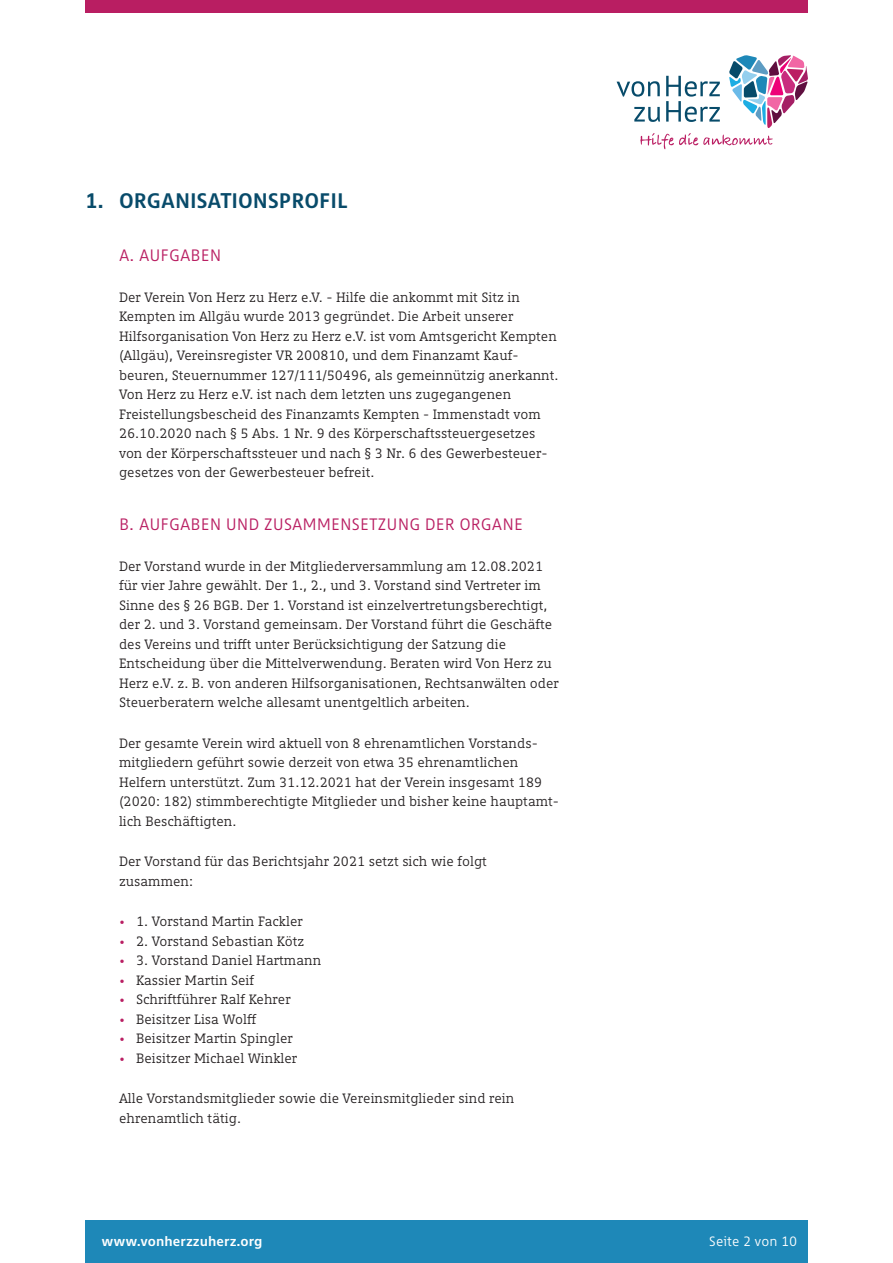
<style>
.page{position:relative;width:893px;height:1263px;background:#fff}
.page>*{position:absolute;margin:0;border:0;box-sizing:border-box;transform-origin:0 0}
.t1{font:700 21px "Dico Sans";color:#084b6a}
.t2{font:16.5px "Dico Sans";color:#b91e62}
.t3{font:13.5px/19.5px "Dico Slab";color:#231f20}
.t4{font:700 13.5px "Dico Sans";color:#fff}
.t5{font:13.5px "Dico Sans";color:#fff}
.s1{font-family:"Dico Sans";color:#b91e62}
</style>
<div class="page">
<div style="left:85px;top:0;width:723px;height:13px;background:#b91e62"></div>
<div style="left:85px;top:1220px;width:723px;height:43px;background:#1e88b8"></div>
<svg style="left:617px;top:55px;width:191px;height:94px"></svg>
<h1 class="t1" style="left:85px;top:187px;width:264px">1. ORGANISATIONSPROFIL</h1>
<p class="t2" style="left:119px;top:244px;width:104px">A. AUFGABEN</p>
<p class="t3" style="left:119px;top:287px;width:441px">Der Verein Von Herz zu Herz e.V. - Hilfe die ankommt mit Sitz in Kempten im Allgäu wurde 2013 gegründet. Die Arbeit unserer Hilfsorganisation Von Herz zu Herz e.V. ist vom Amtsgericht Kempten (Allgäu), Vereinsregister VR 200810, und dem Finanzamt Kauf&shy;beuren, Steuernummer 127/111/50496, als gemeinnützig anerkannt.<br>Von Herz zu Herz e.V. ist nach dem letzten uns zugegangenen Freistellungsbescheid des Finanzamts Kempten - Immenstadt vom 26.10.2020 nach § 5 Abs. 1 Nr. 9 des Körperschaftssteuergesetzes von der Körperschaftssteuer und nach § 3 Nr. 6 des Gewerbesteuer&shy;gesetzes von der Gewerbesteuer befreit.</p>
<p class="t2" style="left:119px;top:513px;width:405px">B. AUFGABEN UND ZUSAMMENSETZUNG DER ORGANE</p>
<p class="t3" style="left:119px;top:556px;width:441px">Der Vorstand wurde in der Mitgliederversammlung am 12.08.2021 für vier Jahre gewählt. Der 1., 2., und 3. Vorstand sind Vertreter im Sinne des § 26 BGB. Der 1. Vorstand ist einzelvertretungsberechtigt, der 2. und 3. Vorstand gemeinsam. Der Vorstand führt die Geschäfte des Vereins und trifft unter Berücksichtigung der Satzung die Entscheidung über die Mittelverwendung. Beraten wird Von Herz zu Herz e.V. z. B. von anderen Hilfsorganisationen, Rechtsanwälten oder Steuerberatern welche allesamt unentgeltlich arbeiten.</p>
<p class="t3" style="left:119px;top:733px;width:441px">Der gesamte Verein wird aktuell von 8 ehrenamtlichen Vorstands&shy;mitgliedern geführt sowie derzeit von etwa 35 ehrenamtlichen Helfern unterstützt. Zum 31.12.2021 hat der Verein insgesamt 189 (2020: 182) stimmberechtigte Mitglieder und bisher keine hauptamt&shy;lich Beschäftigten.</p>
<p class="t3" style="left:119px;top:851px;width:369px">Der Vorstand für das Berichtsjahr 2021 setzt sich wie folgt zusammen:</p>
<p class="t3" style="left:119px;top:911px;width:185px"><span class="s1">•</span> 1. Vorstand Martin Fackler</p>
<p class="t3" style="left:119px;top:931px;width:187px"><span class="s1">•</span> 2. Vorstand Sebastian Kötz</p>
<p class="t3" style="left:119px;top:950px;width:204px"><span class="s1">•</span> 3. Vorstand Daniel Hartmann</p>
<p class="t3" style="left:119px;top:970px;width:137px"><span class="s1">•</span> Kassier Martin Seif</p>
<p class="t3" style="left:119px;top:989px;width:173px"><span class="s1">•</span> Schriftführer Ralf Kehrer</p>
<p class="t3" style="left:119px;top:1009px;width:139px"><span class="s1">•</span> Beisitzer Lisa Wolff</p>
<p class="t3" style="left:119px;top:1028px;width:175px"><span class="s1">•</span> Beisitzer Martin Spingler</p>
<p class="t3" style="left:119px;top:1048px;width:180px"><span class="s1">•</span> Beisitzer Michael Winkler</p>
<p class="t3" style="left:119px;top:1088px;width:397px">Alle Vorstandsmitglieder sowie die Vereinsmitglieder sind rein ehrenamtlich tätig.</p>
<p class="t4" style="left:101px;top:1232px;width:163px">www.vonherzzuherz.org</p>
<p class="t5" style="left:709px;top:1232px;width:90px">Seite 2 von 10</p>
</div>
